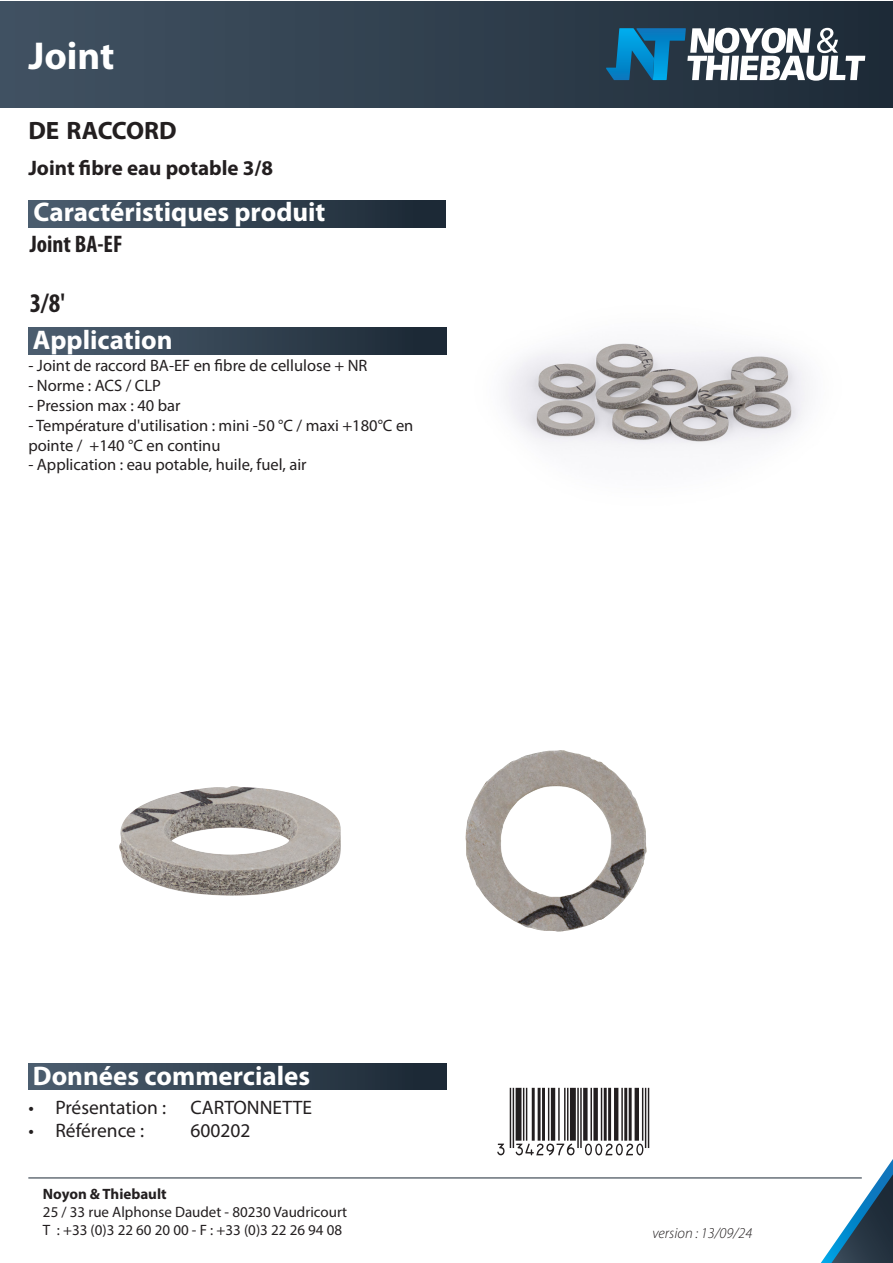
<style>
.page{position:relative;width:893px;height:1263px;background:#fff}
.page>*{position:absolute;margin:0;border:0;box-sizing:border-box;transform-origin:0 0}
.t1{font:700 39px "Myriad Pro";color:#fff}
.t2{font:700 27px "Myriad Pro";color:#fff}
.t3{font:700 condensed 27px "Myriad Pro";color:#231f20}
.t4{font:700 25.2px "Myriad Pro";color:#231f20}
.t5{font:700 condensed 24px "Myriad Pro";color:#231f20}
.t6{font:700 21px "Myriad Pro";color:#231f20}
.t7{font:19.5px "Myriad Pro";color:#231f20}
.t8{font:16.5px/19.8px "Myriad Pro";color:#231f20}
.t9{font:15px/18px "Myriad Pro";color:#231f20}
.t10{font:italic 300 15px "Myriad Pro";color:#231f20}
.s1{font-weight:700}
</style>
<div class="page">
<hr style="left:28px;top:1177px;width:834px;height:1px;background:#1c2936">
<div style="left:28px;top:201px;width:417px;height:26px;background:linear-gradient(to right,#4c5e70,#1a2834)"></div>
<div style="left:0;top:1px;width:893px;height:106px;background:linear-gradient(to right,#415262,#1e2b38)"></div>
<svg style="left:606px;top:28px;width:259px;height:53px"></svg>
<svg style="left:821px;top:1159px;width:72px;height:104px"></svg>
<img style="left:506px;top:343px;width:300px;height:105px">
<div style="left:28px;top:327px;width:418px;height:27px;background:linear-gradient(to right,#4c5e70,#1b2834)"></div>
<div style="left:28px;top:1063px;width:418px;height:27px;background:linear-gradient(to right,#4c5e70,#1b2834)"></div>
<img style="left:119px;top:786px;width:222px;height:110px">
<img style="left:465px;top:750px;width:182px;height:182px">
<p class="t1" style="left:28px;top:31px;width:88px">Joint</p>
<p class="t4" style="left:28px;top:114px;width:150px">DE RACCORD</p>
<p class="t6" style="left:28px;top:154px;width:246px">Joint fibre eau potable 3/8</p>
<p class="t2" style="left:34px;top:195px;width:293px">Caractéristiques produit</p>
<p class="t5" style="left:30px;top:229px;width:94px">Joint BA-EF</p>
<p class="t3" style="left:30px;top:286px;width:37px">3/8'</p>
<p class="t2" style="left:33px;top:322px;width:141px">Application</p>
<p class="t8" style="left:28px;top:356px;width:341px">- Joint de raccord BA-EF en fibre de cellulose + NR</p>
<p class="t8" style="left:28px;top:375px;width:134px">- Norme : ACS / CLP</p>
<p class="t8" style="left:28px;top:395px;width:154px">- Pression max : 40 bar</p>
<p class="t8" style="left:28px;top:415px;width:387px">- Température d'utilisation : mini -50 °C / maxi +180°C en pointe / +140 °C en continu</p>
<p class="t8" style="left:28px;top:455px;width:280px">- Application : eau potable, huile, fuel, air</p>
<p class="t2" style="left:33px;top:1058px;width:279px">Données commerciales</p>
<p class="t7" style="left:28px;top:1095px;width:285px">• Présentation : CARTONNETTE</p>
<p class="t7" style="left:28px;top:1118px;width:117px">• Référence :</p>
<p class="t7" style="left:190px;top:1118px;width:62px">600202</p>
<p class="t9" style="left:43px;top:1185px;width:306px"><span class="s1">Noyon &amp; Thiebault<br></span>25 / 33 rue Alphonse Daudet - 80230 Vaudricourt<br>T : +33 (0)3 22 60 20 00 - F : +33 (0)3 22 26 94 08</p>
<p class="t10" style="left:652px;top:1224px;width:101px">version : 13/09/24</p>
</div>
